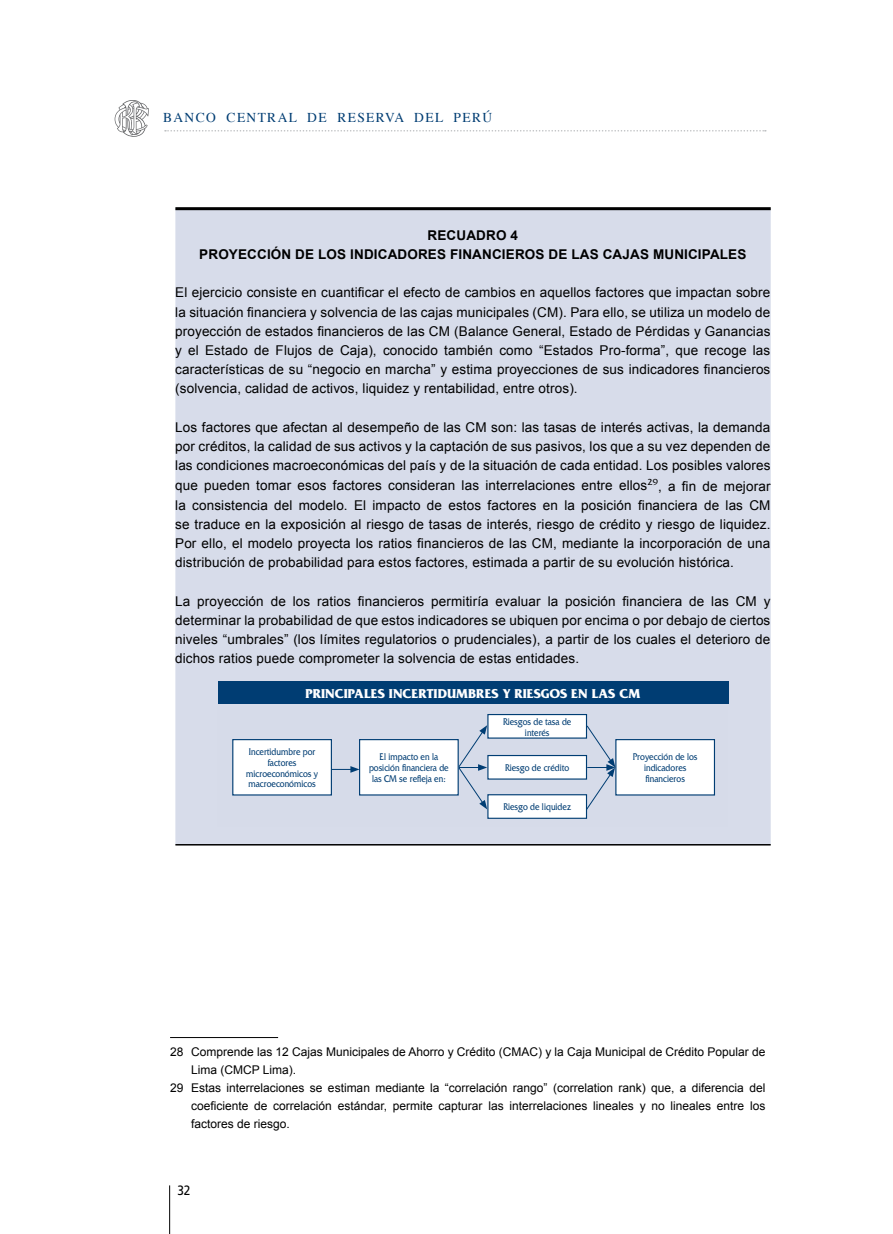
<style>
.page{position:relative;width:893px;height:1234px;background:#fff}
.page>*{position:absolute;margin:0;border:0;box-sizing:border-box;transform-origin:0 0}
.t1{font:13.5px/19.2px "Arial";letter-spacing:.01em;color:#000;text-align:justify}
.t2{font:700 13.5px "Arial";letter-spacing:.01em;color:#000}
.t3{font:700 13.5px "Friz Quadrata";color:#fff}
.t4{font:13.5px "Times";letter-spacing:.1em;color:#003d73}
.t5{font:13.5px "Frutiger";color:#000;scale:.88 1}
.t6{font:12px "Arial";color:#000}
.t7{font:10.2px/10.9px "Friz Quadrata";color:#003d73;text-align:center;scale:.83 1}
</style>
<div class="page">
<svg style="left:165px;top:130px;width:601px;height:1px"></svg>
<hr style="left:169px;top:1185px;width:1px;height:48px;background:#000">
<svg style="left:115px;top:100px;width:34px;height:37px"></svg>
<div style="left:175px;top:208px;width:596px;height:636px;background:#d7dcea;border:2px solid #d7dcea"></div>
<hr style="left:175px;top:207px;width:596px;height:3px;background:#000">
<hr style="left:175px;top:843px;width:596px;height:2px;background:#000">
<hr style="left:170px;top:1036px;width:108px;height:1px;background:#000">
<div style="left:218px;top:681px;width:510px;height:22px;background:#003d73"></div>
<div style="left:233px;top:739px;width:98px;height:55px;background:#fff"></div>
<div style="left:232px;top:738px;width:100px;height:57px;border:1px solid #003d73"></div>
<div style="left:360px;top:739px;width:98px;height:55px;background:#fff"></div>
<div style="left:359px;top:738px;width:100px;height:57px;border:1px solid #003d73"></div>
<div style="left:616px;top:739px;width:98px;height:55px;background:#fff"></div>
<div style="left:615px;top:738px;width:100px;height:57px;border:1px solid #003d73"></div>
<div style="left:488px;top:714px;width:98px;height:24px;background:#fff"></div>
<div style="left:487px;top:713px;width:100px;height:25px;border:1px solid #003d73"></div>
<div style="left:488px;top:755px;width:98px;height:23px;background:#fff"></div>
<div style="left:487px;top:754px;width:100px;height:25px;border:1px solid #003d73"></div>
<div style="left:488px;top:794px;width:98px;height:24px;background:#fff"></div>
<div style="left:487px;top:794px;width:100px;height:24px;border:1px solid #003d73"></div>
<svg style="left:332px;top:766px;width:28px;height:6px"></svg>
<svg style="left:458px;top:725px;width:29px;height:84px"></svg>
<svg style="left:586px;top:725px;width:30px;height:84px"></svg>
<p class="t4" style="left:163px;top:105px;width:330px">BANCO CENTRAL DE RESERVA DEL PERÚ</p>
<p class="t2" style="left:428px;top:226px;width:20px">RECU</p>
<p class="t2" style="left:466px;top:226px;width:21px">ADRO</p>
<p class="t2" style="left:511px;top:226px;width:9px">4</p>
<p class="t2" style="left:199px;top:245px;width:20px">PROYECCIÓN</p>
<p class="t2" style="left:295px;top:245px;width:33px">DE LOS</p>
<p class="t2" style="left:350px;top:245px;width:13px">INDIC</p>
<p class="t2" style="left:388px;top:245px;width:21px">ADORES</p>
<p class="t2" style="left:450px;top:245px;width:42px">FINANCIEROS</p>
<p class="t2" style="left:548px;top:245px;width:125px">DE LAS CAJ AS MUNICIP</p>
<p class="t2" style="left:710px;top:245px;width:20px">ALES</p>
<p class="t1" style="left:175px;top:283px;width:597px">El ejercicio consiste en cuantificar el efecto de cambios en aquellos factores que impactan sobre la situación financiera y solvencia de las cajas municipales (CM). Para ello, se utiliza un modelo de proyección de estados financieros de las CM (Balance General, Estado de Pérdidas y Ganancias y el Estado de Flujos de Caja), conocido también como “Estados Pro-forma”, que recoge las características de su “negocio en marcha” y estima proyecciones de sus indicadores financieros (solvencia, calidad de activos, liquidez y rentabilidad, entre otros).</p>
<p class="t1" style="left:175px;top:417px;width:597px">Los factores que afectan al desempeño de las CM son: las tasas de interés activas, la demanda por créditos, la calidad de sus activos y la captación de sus pasivos, los que a su vez dependen de las condiciones macroeconómicas del país y de la situación de cada entidad. Los posibles valores que pueden tomar esos factores consideran las interrelaciones entre ellos<sup>29</sup>, a fin de mejorar la consistencia del modelo. El impacto de estos factores en la posición financiera de las CM se traduce en la exposición al riesgo de tasas de interés, riesgo de crédito y riesgo de liquidez.<br>Por ello, el modelo proyecta los ratios financieros de las CM, mediante la incorporación de una distribución de probabilidad para estos factores, estimada a partir de su evolución histórica.</p>
<p class="t1" style="left:175px;top:591px;width:597px">La proyección de los ratios financieros permitiría evaluar la posición financiera de las CM y determinar la probabilidad de que estos indicadores se ubiquen por encima o por debajo de ciertos niveles “umbrales” (los límites regulatorios o prudenciales), a partir de los cuales el deterioro de dichos ratios puede comprometer la solvencia de estas entidades.</p>
<p class="t3" style="left:306px;top:685px;width:38px">PRINCIPALES</p>
<p class="t3" style="left:389px;top:685px;width:69px">INCERTIDUMB</p>
<p class="t3" style="left:476px;top:685px;width:55px">RES Y RIESG</p>
<p class="t3" style="left:549px;top:685px;width:52px">OS EN LAS</p>
<p class="t3" style="left:619px;top:685px;width:12px">CM</p>
<p class="t7" style="left:503px;top:715px;width:84px">Riesgos de tasa de interés</p>
<p class="t7" style="left:505px;top:762px;width:79px">Riesgo de crédito</p>
<p class="t7" style="left:503px;top:801px;width:83px">Riesgo de liquidez</p>
<p class="t7" style="left:246px;top:746px;width:88px">Incertidumbre por factores microeconómicos y macroeconómicos</p>
<p class="t7" style="left:369px;top:751px;width:97px">El impacto en la posición financiera de las CM se refleja en:</p>
<p class="t7" style="left:633px;top:751px;width:79px">Proyección de los indicadores financieros</p>
<p class="t6" style="left:170px;top:1043px;width:597px">28 Comprende las 12 Cajas Municipales de Ahorro y Crédito (CMAC) y la Caja Municipal de Crédito Popular de</p>
<p class="t6" style="left:191px;top:1061px;width:107px">Lima (CMCP Lima).</p>
<p class="t6" style="left:170px;top:1079px;width:597px">29 Estas interrelaciones se estiman mediante la “correlación rango” (correlation rank) que, a diferencia del</p>
<p class="t6" style="left:191px;top:1097px;width:576px">coeficiente de correlación estándar, permite capturar las interrelaciones lineales y no lineales entre los</p>
<p class="t6" style="left:191px;top:1115px;width:100px">factores de riesgo.</p>
<p class="t5" style="left:177px;top:1181px;width:16px">32</p>
</div>
